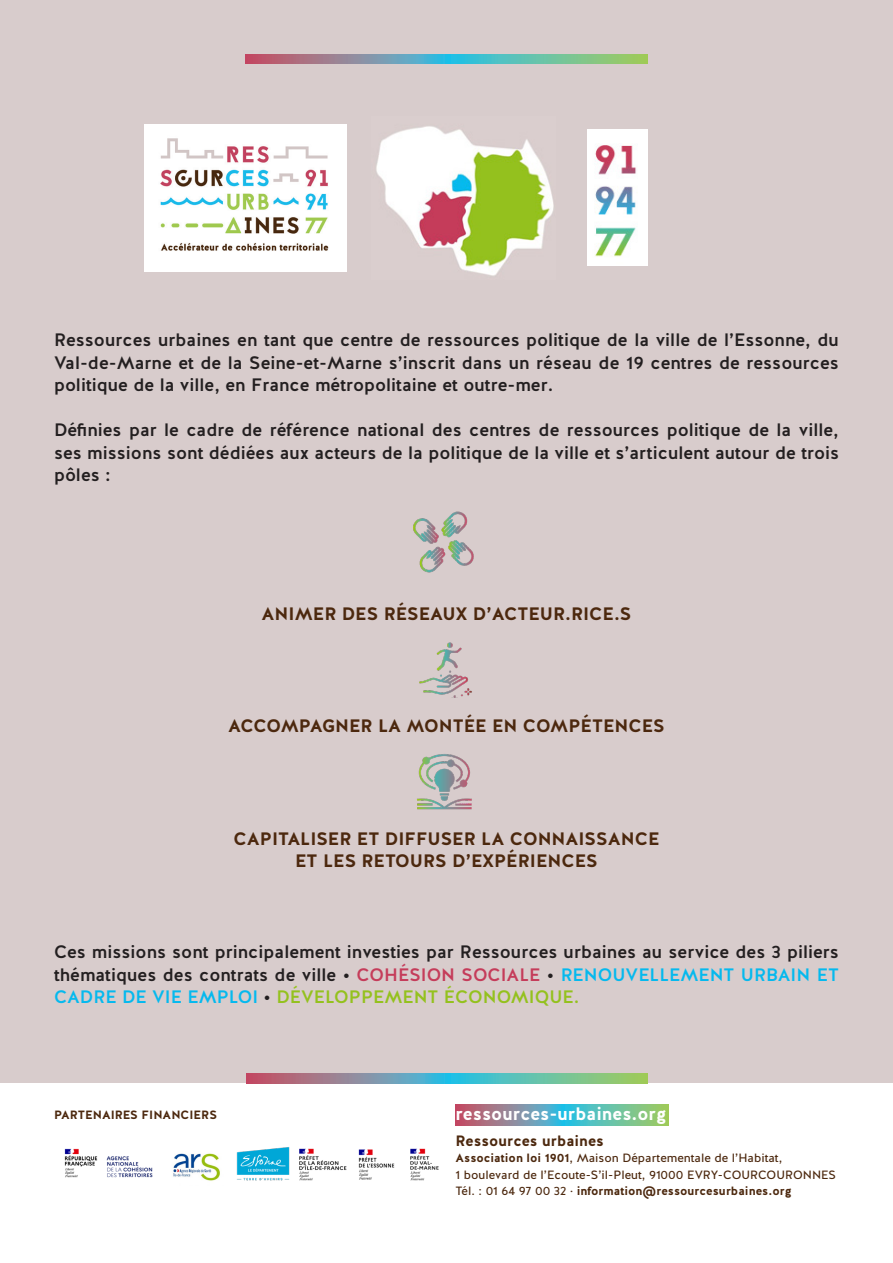
<style>
.page{position:relative;width:893px;height:1263px;background:#fff}
.page>*{position:absolute;margin:0;border:0;box-sizing:border-box;transform-origin:0 0}
.t1{font:500 18px/22.5px "Halis GR";color:#231f20;text-align:justify}
.t2{font:600 18px "Halis GR";color:#4c280e}
.t3{font:700 18px "Halis GR";color:#fff}
.t4{font:700 15px "Halis GR";color:#4c280e}
.t5{font:12px/16.5px "Halis GR";color:#4c280e}
.t6{font:600 12px "Halis GR";color:#4c280e}
.s1{color:#c53c5a}
.s2{color:#05b9ee}
.s3{color:#94c11e}
.s4{font-weight:700}
</style>
<div class="page">
<div style="left:0;top:0;width:893px;height:1097px;background:#d8cccc"></div>
<div style="left:0;top:1083px;width:893px;height:180px;background:#fff"></div>
<svg style="left:246px;top:54px;width:401px;height:10px;background:#79a5a0"></svg>
<svg style="left:246px;top:1074px;width:402px;height:9px;background:#79a59f"></svg>
<img style="left:413px;top:511px;width:61px;height:62px">
<img style="left:376px;top:126px;width:178px;height:150px">
<img style="left:588px;top:130px;width:59px;height:136px">
<img style="left:419px;top:642px;width:53px;height:55px">
<img style="left:417px;top:754px;width:55px;height:56px">
<img style="left:64px;top:1148px;width:89px;height:30px">
<img style="left:173px;top:1153px;width:47px;height:28px">
<img style="left:236px;top:1147px;width:54px;height:34px">
<img style="left:410px;top:1148px;width:29px;height:33px">
<img style="left:299px;top:1148px;width:48px;height:33px">
<img style="left:358px;top:1149px;width:37px;height:31px">
<svg style="left:455px;top:1105px;width:214px;height:20px;background:#79a59f"></svg>
<img style="left:145px;top:124px;width:202px;height:147px">
<p class="t1" style="left:54px;top:329px;width:786px">Ressources urbaines en tant que centre de ressources politique de la ville de l’Essonne, du Val-de-Marne et de la Seine-et-Marne s’inscrit dans un réseau de 19 centres de ressources politique de la ville, en France métropolitaine et outre-mer.</p>
<p class="t1" style="left:54px;top:419px;width:786px">Définies par le cadre de référence national des centres de ressources politique de la ville, ses missions sont dédiées aux acteurs de la politique de la ville et s’articulent autour de trois pôles :</p>
<p class="t2" style="left:261px;top:602px;width:371px">ANIMER DES RÉSEAUX D’ACTEUR.RICE.S</p>
<p class="t2" style="left:228px;top:714px;width:438px">ACCOMPAGNER LA MONTÉE EN COMPÉTENCES</p>
<p class="t2" style="left:233px;top:827px;width:428px">CAPITALISER ET DIFFUSER LA CONNAISSANCE</p>
<p class="t2" style="left:295px;top:849px;width:304px">ET LES RETOURS D’EXPÉRIENCES</p>
<p class="t1" style="left:54px;top:941px;width:786px">Ces missions sont principalement investies par Ressources urbaines au service des 3 piliers thématiques des contrats de ville • <span class="s1">COHÉSION SOCIALE</span> • <span class="s2">RENOUVELLEMENT URBAIN ET CADRE DE VIE EMPLOI</span> • <span class="s3">DÉVELOPPEMENT ÉCONOMIQUE.</span></p>
<p class="t6" style="left:54px;top:1107px;width:165px">PARTENAIRES FINANCIERS</p>
<p class="t3" style="left:455px;top:1102px;width:213px">ressources-urbaines.org</p>
<p class="t4" style="left:455px;top:1131px;width:150px">Ressources urbaines</p>
<p class="t5" style="left:455px;top:1150px;width:328px"><span class="s4">Association loi 1901</span>, Maison Départementale de l’Habitat,</p>
<p class="t5" style="left:455px;top:1166px;width:382px">1 boulevard de l’Ecoute-S’il-Pleut, 91000 EVRY-COURCOURONNES<br>Tél. : 01 64 97 00 32 · <span class="s4">information@ressourcesurbaines.org</span></p>
</div>
